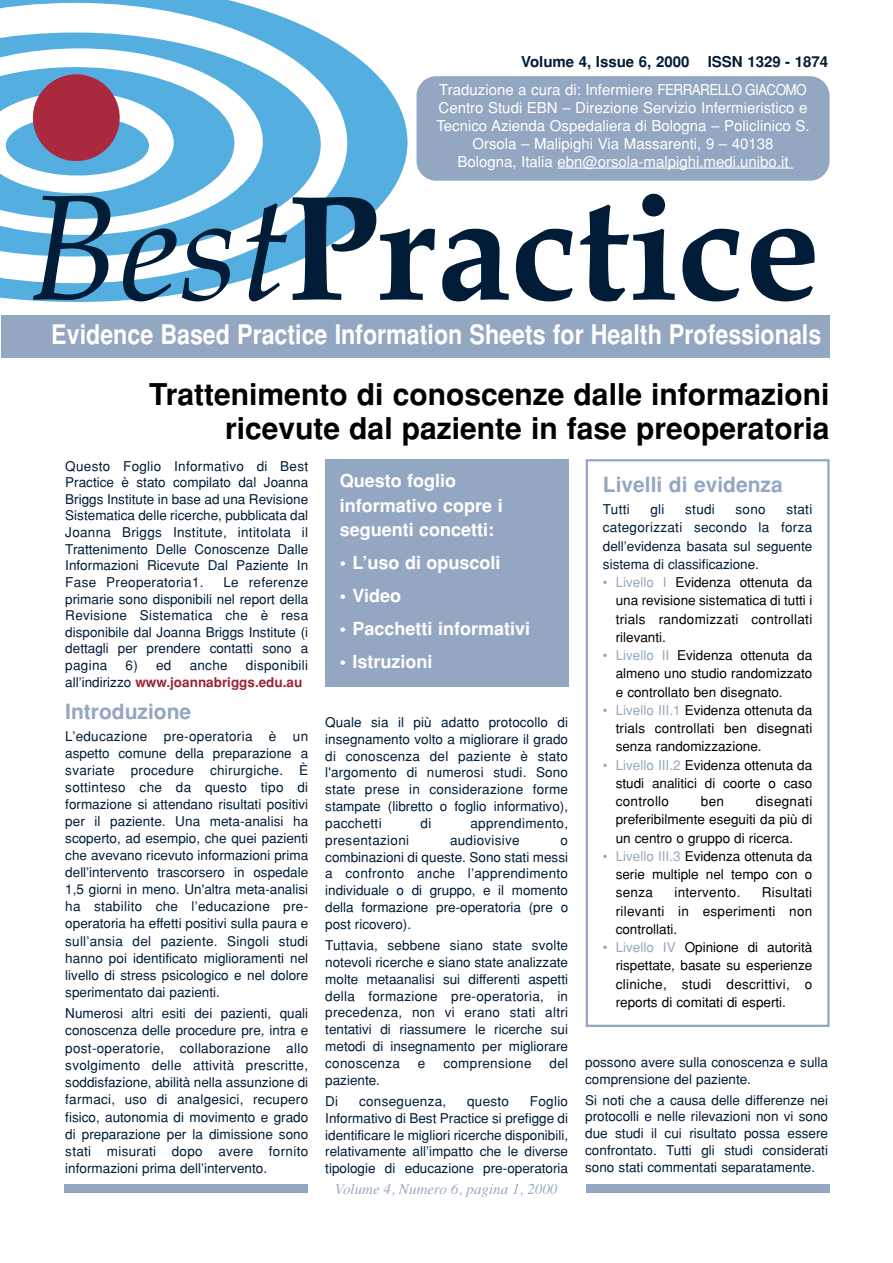
<style>
.page{position:relative;width:893px;height:1263px;background:#fff}
.page>*{position:absolute;margin:0;border:0;box-sizing:border-box;transform-origin:0 0}
.t1{font:700 150px "Book Antiqua";color:#001c37}
.t2{font:700 30px/34.5px "Helvetica";color:#000;text-align:right}
.t3{font:700 27px "Helvetica";color:#fff;scale:.86 1}
.t4{font:700 21px "Helvetica";color:#94a7c2}
.t5{font:700 18px/24.5px "Helvetica";color:#fff}
.t6{font:15px/18px "Helvetica";color:#fff;text-align:center}
.t7{font:700 15px "Helvetica";color:#001c37}
.t8{font:italic 15px "Times";color:#94a7c2}
.t9{font:13.5px/16.8px "Helvetica";color:#001c37;text-align:justify}
.t10{font:13.5px/18.3px "Helvetica";color:#000;text-align:justify}
.t11{font:13.5px/16.6px "Helvetica";letter-spacing:.02em;color:#001c37}
.t12{font:13.5px "Helvetica";letter-spacing:.02em;color:#000}
.s1{font-weight:400;font-style:italic}
.s2{font-weight:700;color:#9a2634}
.s3{color:#94a7c2}
</style>
<div class="page">
<div style="left:64px;top:1184px;width:244px;height:9px;background:#94a7c2"></div>
<div style="left:585px;top:1184px;width:244px;height:9px;background:#94a7c2"></div>
<div style="left:1px;top:315px;width:828px;height:43px;background:#94a7c2"></div>
<svg style="left:0;top:0;width:407px;height:302px"></svg>
<svg style="left:0;top:33px;width:321px;height:224px;fill:#54afe0"></svg>
<svg style="left:0;top:67px;width:234px;height:152px"></svg>
<div style="left:6px;top:116px;width:143px;height:60px;background:#54afe0;border-radius:50%"></div>
<div style="left:33px;top:74px;width:87px;height:87px;background:#aa293e;border-radius:50%"></div>
<div style="left:416px;top:76px;width:413px;height:105px;background:#94a7c2;border-radius:20px"></div>
<hr style="left:557px;top:168px;width:236px;height:1px;background:#fff">
<div style="left:585px;top:459px;width:244px;height:568px;border:2px solid #94a7c2"></div>
<div style="left:325px;top:459px;width:243px;height:228px;background:#94a7c2"></div>
<p class="t7" style="left:521px;top:57px;width:308px">Volume 4, Issue 6, 2000 ISSN 1329 - 1874</p>
<p class="t6" style="left:436px;top:82px;width:375px">Traduzione a cura di: Infermiere FERRARELLO GIACOMO Centro Studi EBN – Direzione Servizio Infermieristico e Tecnico Azienda Ospedaliera di Bologna – Policlinico S.<br>Orsola – Malipighi Via Massarenti, 9 – 40138<br>Bologna, Italia ebn@orsola-malpighi.medi.unibo.it</p>
<h1 class="t1" style="left:28px;top:190px;width:793px"><span class="s1">Best</span>Practice</h1>
<h3 class="t3" style="left:51px;top:324px;width:896px">Evidence Based Practice Information Sheets for Health Professionals</h3>
<h2 class="t2" style="left:149px;top:380px;width:682px">Trattenimento di conoscenze dalle informazioni ricevute dal paziente in fase preoperatoria</h2>
<p class="t9" style="left:65px;top:459px;width:244px">Questo Foglio Informativo di Best Practice è stato compilato dal Joanna Briggs Institute in base ad una Revisione Sistematica delle ricerche, pubblicata dal Joanna Briggs Institute, intitolata il Trattenimento Delle Conoscenze Dalle Informazioni Ricevute Dal Paziente In Fase Preoperatoria1.</p>
<p class="t9" style="left:65px;top:575px;width:244px;text-indent:158px">Le referenze primarie sono disponibili nel report della Revisione Sistematica che è resa disponibile dal Joanna Briggs Institute (i dettagli per prendere contatti sono a pagina</p>
<p class="t11" style="left:65px;top:658px;width:244px;text-indent:181px">disponibili all’indirizzo <span class="s2">www.joannabriggs.edu.au</span></p>
<h3 class="t4" style="left:65px;top:704px;width:127px">Introduzione</h3>
<p class="t9" style="left:65px;top:729px;width:244px">L’educazione pre-operatoria è un aspetto comune della preparazione a svariate procedure chirurgiche. È sottinteso che da questo tipo di formazione si attendano risultati positivi per il paziente. Una meta-analisi ha scoperto, ad esempio, che quei pazienti che avevano ricevuto informazioni prima dell’intervento trascorsero in ospedale 1,5 giorni in meno. Un'altra meta-analisi ha stabilito che l’educazione pre&shy;operatoria ha effetti positivi sulla paura e sull’ansia del paziente. Singoli studi hanno poi identificato miglioramenti nel livello di stress psicologico e nel dolore sperimentato dai pazienti.</p>
<p class="t9" style="left:65px;top:1006px;width:244px;line-height:17.2px">Numerosi altri esiti dei pazienti, quali conoscenza delle procedure pre, intra e post-operatorie, collaborazione allo svolgimento delle attività prescritte, soddisfazione, abilità nella assunzione di farmaci, uso di analgesici, recupero fisico, autonomia di movimento e grado di preparazione per la dimissione sono stati misurati dopo avere fornito informazioni prima dell’intervento.</p>
<p class="t9" style="left:126px;top:658px;width:47px">6) ed</p>
<p class="t9" style="left:190px;top:658px;width:39px">anche</p>
<h3 class="t5" style="left:340px;top:470px;width:165px">Questo foglio informativo copre i seguenti concetti:</h3>
<h3 class="t5" style="left:340px;top:552px;width:162px">• L’uso di opuscoli</h3>
<h3 class="t5" style="left:340px;top:585px;width:63px">• Video</h3>
<h3 class="t5" style="left:340px;top:618px;width:192px">• Pacchetti informativi</h3>
<h3 class="t5" style="left:340px;top:651px;width:94px">• Istruzioni</h3>
<p class="t9" style="left:325px;top:715px;width:244px">Quale sia il più adatto protocollo di insegnamento volto a migliorare il grado di conoscenza del paziente è stato l'argomento di numerosi studi. Sono state prese in considerazione forme stampate (libretto o foglio informativo), pacchetti</p>
<p class="t9" style="left:420px;top:816px;width:12px">di</p>
<p class="t11" style="left:470px;top:816px;width:99px">apprendimento,</p>
<p class="t11" style="left:325px;top:833px;width:85px">presentazioni</p>
<p class="t11" style="left:450px;top:833px;width:71px">audiovisive</p>
<p class="t9" style="left:325px;top:833px;width:244px;text-indent:235px">o combinazioni di queste. Sono stati messi a confronto anche l’apprendimento individuale o di gruppo, e il momento della formazione pre-operatoria (pre o post ricovero).</p>
<p class="t9" style="left:325px;top:938px;width:244px">Tuttavia, sebbene siano state svolte notevoli ricerche e siano state analizzate molte metaanalisi sui differenti aspetti della formazione pre-operatoria, in precedenza, non vi erano stati altri tentativi di riassumere le ricerche sui metodi di insegnamento per migliorare conoscenza</p>
<p class="t9" style="left:418px;top:1056px;width:9px">e</p>
<p class="t11" style="left:443px;top:1056px;width:90px">comprensione</p>
<p class="t9" style="left:549px;top:1056px;width:20px">del</p>
<p class="t9" style="left:325px;top:1071px;width:56px;line-height:21.1px">paziente.<br>Di</p>
<p class="t9" style="left:325px;top:1094px;width:244px;text-indent:205px">Foglio Informativo di Best Practice si prefigge di identificare le migliori ricerche disponibili, relativamente all’impatto che le diverse tipologie di educazione pre-operatoria</p>
<p class="t11" style="left:359px;top:1094px;width:89px">conseguenza,</p>
<p class="t9" style="left:467px;top:1094px;width:44px">questo</p>
<p class="t8" style="left:335px;top:1183px;width:224px">Volume 4, Numero 6, pagina 1, 2000</p>
<h3 class="t4" style="left:603px;top:477px;width:181px">Livelli di evidenza</h3>
<p class="t9" style="left:603px;top:502px;width:28px">Tutti</p>
<p class="t9" style="left:650px;top:502px;width:16px">gli</p>
<p class="t9" style="left:685px;top:502px;width:31px">studi</p>
<p class="t9" style="left:735px;top:502px;width:32px">sono</p>
<p class="t9" style="left:603px;top:502px;width:211px;line-height:18.3px;text-indent:183px">stati categorizzati secondo la forza dell’evidenza basata sul seguente sistema di classificazione.</p>
<p class="t10" style="left:615px;top:575px;width:198px;text-indent:-13px"><span class="s3">• Livello I</span> Evidenza ottenuta da una revisione sistematica di tutti i trials randomizzati controllati rilevanti.</p>
<p class="t10" style="left:615px;top:648px;width:198px;text-indent:-13px"><span class="s3">• Livello II</span> Evidenza ottenuta da almeno uno studio randomizzato e controllato ben disegnato.</p>
<p class="t10" style="left:615px;top:702px;width:198px;text-indent:-13px"><span class="s3">• Livello III.1</span> Evidenza ottenuta da trials controllati ben disegnati senza randomizzazione.</p>
<p class="t10" style="left:615px;top:757px;width:198px;text-indent:-13px"><span class="s3">• Livello III.2</span> Evidenza ottenuta da studi analitici di coorte o caso controllo</p>
<p class="t10" style="left:615px;top:793px;width:198px;text-indent:140px">disegnati preferibilmente eseguiti da più di un centro o gruppo di ricerca.</p>
<p class="t10" style="left:615px;top:848px;width:198px;text-indent:-13px"><span class="s3">• Livello III.3</span> Evidenza ottenuta da serie multiple nel tempo con o senza</p>
<p class="t10" style="left:701px;top:793px;width:25px">ben</p>
<p class="t10" style="left:615px;top:885px;width:198px;text-indent:146px">Risultati rilevanti in esperimenti non controllati.</p>
<p class="t10" style="left:615px;top:939px;width:198px;text-indent:-13px"><span class="s3">• Livello IV</span> Opinione di autorità rispettate, basate su esperienze cliniche, studi descrittivi, o reports di comitati di esperti.</p>
<p class="t12" style="left:674px;top:888px;width:68px">intervento.</p>
<p class="t9" style="left:585px;top:1055px;width:244px">possono avere sulla conoscenza e sulla comprensione del paziente.</p>
<p class="t9" style="left:585px;top:1093px;width:244px">Si noti che a causa delle differenze nei protocolli e nelle rilevazioni non vi sono due studi il cui risultato possa essere confrontato. Tutti gli studi considerati sono stati commentati separatamente.</p>
</div>
